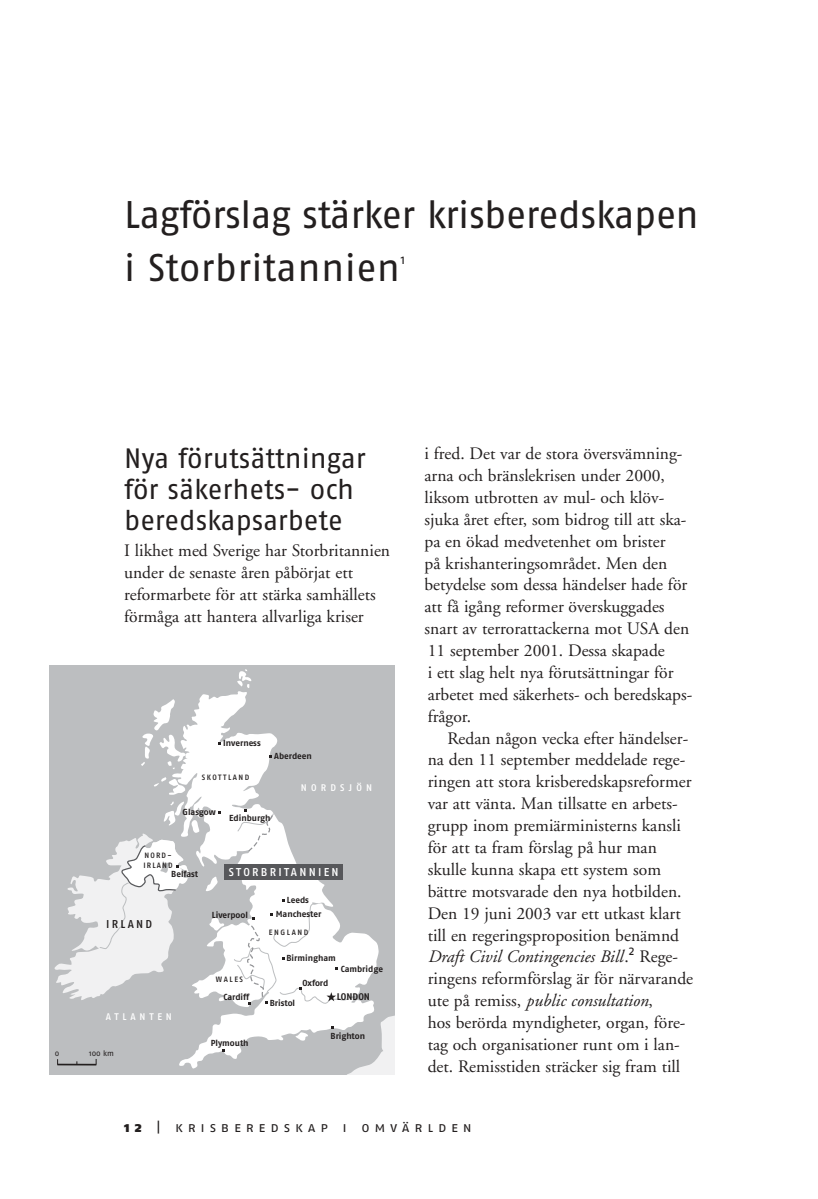
<style>
.page{position:relative;width:818px;height:1199px;background:#fff}
.page>*{position:absolute;margin:0;border:0;box-sizing:border-box;transform-origin:0 0}
.t1{font:38.5px/52.5px "Fago No";letter-spacing:-.01em;color:#231f1f}
.t2{font:28px/30.6px "Fago No";color:#231f1f}
.t3{font:17.5px/21.9px "Adobe Garamond";color:#231f1f}
.t4{font:14px "Fago No Regular Caps";letter-spacing:.34em;color:#231f1f}
.t5{font:13.12px "Fago No";color:#231f1f}
.t6{font:11.38px "Fago No Med";letter-spacing:.2em;color:#fff}
.t7{font:11.38px "Fago No Med";letter-spacing:.2em;color:#231f1f}
.t8{font:9.62px "Fago No Med";letter-spacing:.435em;color:#fff}
.t9{font:9.62px "Fago No Med";letter-spacing:.395em;color:#fff}
.t10{font:700 9.62px "Fago No";color:#231f1f}
.t11{font:700 8.75px "Fago No";color:#231f1f}
.t12{font:7.88px "Fago No";color:#231f1f}
.t13{font:7.7px "Fago No Med";letter-spacing:.2em;color:#231f1f}
.t14{font:7.7px/9.5px "Fago No Med";letter-spacing:.15em;color:#231f1f}
.s1{font-style:italic}
.s2{font-family:"Fago No";font-weight:900}
</style>
<div class="page">
<div style="left:50px;top:665px;width:344px;height:411px;background:#bcbec0"></div>
<svg style="left:172px;top:691px;width:206px;height:378px"></svg>
<svg style="left:141px;top:699px;width:46px;height:70px"></svg>
<svg style="left:237px;top:669px;width:15px;height:19px"></svg>
<svg style="left:172px;top:813px;width:176px;height:191px"></svg>
<div style="left:224px;top:864px;width:119px;height:16px;background:#57585b"></div>
<hr style="left:50px;top:1075px;width:344px;height:1px;background:#fff">
<svg style="left:326px;top:992px;width:10px;height:9px"></svg>
<svg style="left:285px;top:1014px;width:109px;height:61px"></svg>
<svg style="left:244px;top:809px;width:30px;height:195px"></svg>
<svg style="left:54px;top:777px;width:171px;height:224px"></svg>
<hr style="left:57px;top:1063px;width:39px;height:2px;background:#231f1f">
<h1 class="t1" style="left:124px;top:192px;width:576px">Lagförslag stärker krisberedskapen i Storbritannien</h1>
<p class="t5" style="left:400px;top:254px;width:6px">1</p>
<h2 class="t2" style="left:124px;top:445px;width:243px">Nya förutsättningar för säkerhets- och beredskapsarbete</h2>
<p class="t3" style="left:124px;top:542px;width:267px">I likhet med Sverige har Storbritannien under de senaste åren påbörjat ett reformarbete för att stärka samhällets förmåga att hantera allvarliga kriser</p>
<p class="t11" style="left:223px;top:740px;width:39px">Inverness</p>
<p class="t13" style="left:202px;top:774px;width:49px">SKOTTLAND</p>
<p class="t11" style="left:274px;top:753px;width:39px">Aberdeen</p>
<p class="t8" style="left:301px;top:784px;width:73px">NORDSJÖN</p>
<p class="t11" style="left:182px;top:809px;width:35px">Glasgow</p>
<p class="t14" style="left:143px;top:851px;width:31px">NORD-<br>IRLAND</p>
<p class="t11" style="left:171px;top:871px;width:29px">Belfast</p>
<p class="t11" style="left:229px;top:814px;width:43px">Edinburgh</p>
<p class="t6" style="left:229px;top:868px;width:111px">STORBRITANNIEN</p>
<p class="t11" style="left:287px;top:897px;width:24px">Leeds</p>
<p class="t7" style="left:106px;top:920px;width:48px">IRLAND</p>
<p class="t9" style="left:106px;top:1013px;width:67px">ATLANTEN</p>
<p class="t12" style="left:55px;top:1050px;width:6px">0</p>
<p class="t12" style="left:89px;top:1050px;width:26px">100 km</p>
<p class="t11" style="left:212px;top:911px;width:38px">Liverpool</p>
<p class="t11" style="left:275px;top:911px;width:47px">Manchester</p>
<p class="t13" style="left:269px;top:929px;width:41px">ENGLAND</p>
<p class="t13" style="left:216px;top:976px;width:29px">WALES</p>
<p class="t11" style="left:223px;top:994px;width:27px">Cardiff</p>
<p class="t11" style="left:211px;top:1040px;width:39px">Plymouth</p>
<p class="t11" style="left:286px;top:955px;width:51px">Birmingham</p>
<p class="t11" style="left:340px;top:965px;width:44px">Cambridge</p>
<p class="t11" style="left:269px;top:999px;width:27px">Bristol</p>
<p class="t11" style="left:302px;top:980px;width:27px">Oxford</p>
<p class="t10" style="left:336px;top:993px;width:35px">LONDON</p>
<p class="t11" style="left:330px;top:1033px;width:36px">Brighton</p>
<p class="t3" style="left:424px;top:444px;width:269px">i fred. Det var de stora översvämning&shy;arna och bränslekrisen under 2000, liksom utbrotten av mul- och klöv&shy;sjuka året efter, som bidrog till att ska&shy;pa en ökad medvetenhet om brister<br>på krishanteringsområdet. Men den betydelse som dessa händelser hade för att få igång reformer överskuggades snart av terrorattackerna mot USA den 11 september 2001. Dessa skapade<br>i ett slag helt nya förutsättningar för arbetet med säkerhets- och beredskaps&shy;frågor.</p>
<p class="t3" style="left:427px;top:729px;width:267px;text-indent:20px">Redan någon vecka efter händelser&shy;na den 11 september meddelade rege&shy;ringen att stora krisberedskapsreformer var att vänta. Man tillsatte en arbets&shy;grupp inom premiärministerns kansli för att ta fram förslag på hur man skulle kunna skapa ett system som bättre motsvarade den nya hotbilden.<br>Den 19 juni 2003 var ett utkast klart till en regeringsproposition benämnd <span class="s1">Draft Civil Contingencies Bill</span>.<sup>2</sup> Rege&shy;ringens reformförslag är för närvarande ute på remiss, <span class="s1">public consultation</span>,<br>hos berörda myndigheter, organ, före&shy;tag och organisationer runt om i lan&shy;det. Remisstiden sträcker sig fram till</p>
<p class="t4" style="left:124px;top:1119px;width:349px"><span class="s2">12</span> | krisberedskap i omvärlden</p>
</div>
